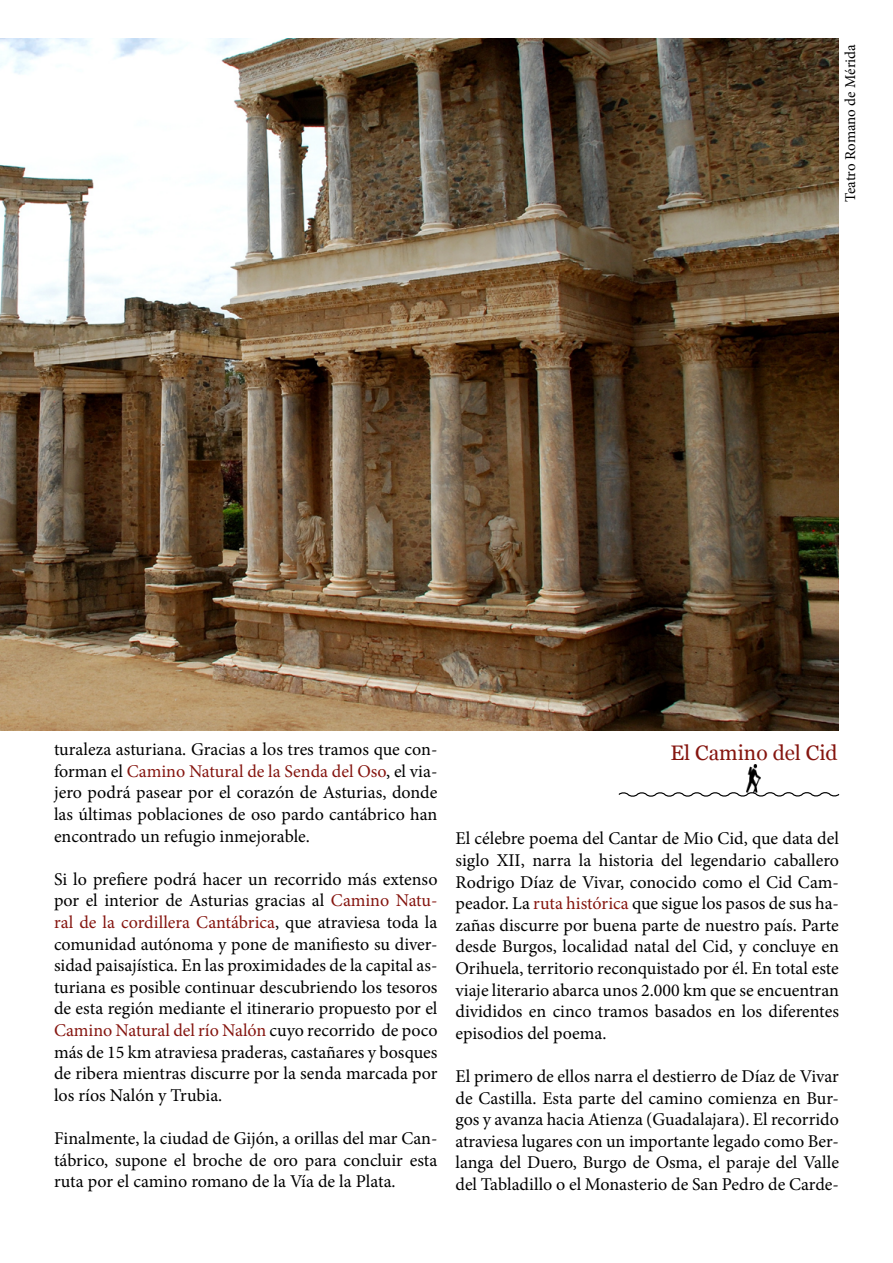
<style>
.page{position:relative;width:893px;height:1263px;background:#fff}
.page>*{position:absolute;margin:0;border:0;box-sizing:border-box;transform-origin:0 0}
.t1{font:21px "Georgia";color:#85150f}
.t2{font:18px/21.6px "Minion Pro";color:#000;text-align:justify}
.t3{font:15px "Minion Pro";letter-spacing:-.005em;color:#000}
.s1{color:#85150f}
</style>
<div class="page">
<img style="left:0;top:38px;width:839px;height:693px">
<svg style="left:618px;top:792px;width:222px;height:5px"></svg>
<img style="left:746px;top:764px;width:14px;height:29px">
<p class="t3" style="left:840px;top:202px;width:159px;rotate:-90deg">Teatro Romano de Mérida</p>
<p class="t2" style="left:54px;top:739px;width:385px">turaleza asturiana. Gracias a los tres tramos que con&shy;forman el <span class="s1">Camino Natural de la Senda del Oso</span>, el via&shy;jero podrá pasear por el corazón de Asturias, donde las últimas poblaciones de oso pardo cantábrico han encontrado un refugio inmejorable.</p>
<p class="t2" style="left:54px;top:868px;width:385px">Si lo prefiere podrá hacer un recorrido más extenso por el interior de Asturias gracias al <span class="s1">Camino Natu&shy;ral de la cordillera Cantábrica</span>, que atraviesa toda la comunidad autónoma y pone de manifiesto su diver&shy;sidad paisajística. En las proximidades de la capital as&shy;turiana es posible continuar descubriendo los tesoros de esta región mediante el itinerario propuesto por el <span class="s1">Camino Natural del río Nalón</span> cuyo recorrido de poco más de 15 km atraviesa praderas, castañares y bosques de ribera mientras discurre por la senda marcada por los ríos Nalón y Trubia.</p>
<p class="t2" style="left:54px;top:1127px;width:385px">Finalmente, la ciudad de Gijón, a orillas del mar Can&shy;tábrico, supone el broche de oro para concluir esta ruta por el camino romano de la Vía de la Plata.</p>
<p class="t1" style="left:670px;top:740px;width:169px">El Camino del Cid</p>
<p class="t2" style="left:455px;top:828px;width:385px">El célebre poema del Cantar de Mio Cid, que data del siglo XII, narra la historia del legendario caballero Rodrigo Díaz de Vivar, conocido como el Cid Cam&shy;peador. La <span class="s1">ruta histórica</span> que sigue los pasos de sus ha&shy;zañas discurre por buena parte de nuestro país. Parte desde Burgos, localidad natal del Cid, y concluye en Orihuela, territorio reconquistado por él. En total este viaje literario abarca unos 2.000 km que se encuentran divididos en cinco tramos basados en los diferentes episodios del poema.</p>
<p class="t2" style="left:455px;top:1065px;width:385px">El primero de ellos narra el destierro de Díaz de Vivar de Castilla. Esta parte del camino comienza en Bur&shy;gos y avanza hacia Atienza (Guadalajara). El recorrido atraviesa lugares con un importante legado como Ber&shy;langa del Duero, Burgo de Osma, el paraje del Valle del Tabladillo o el Monasterio de San Pedro de Carde-</p>
</div>
